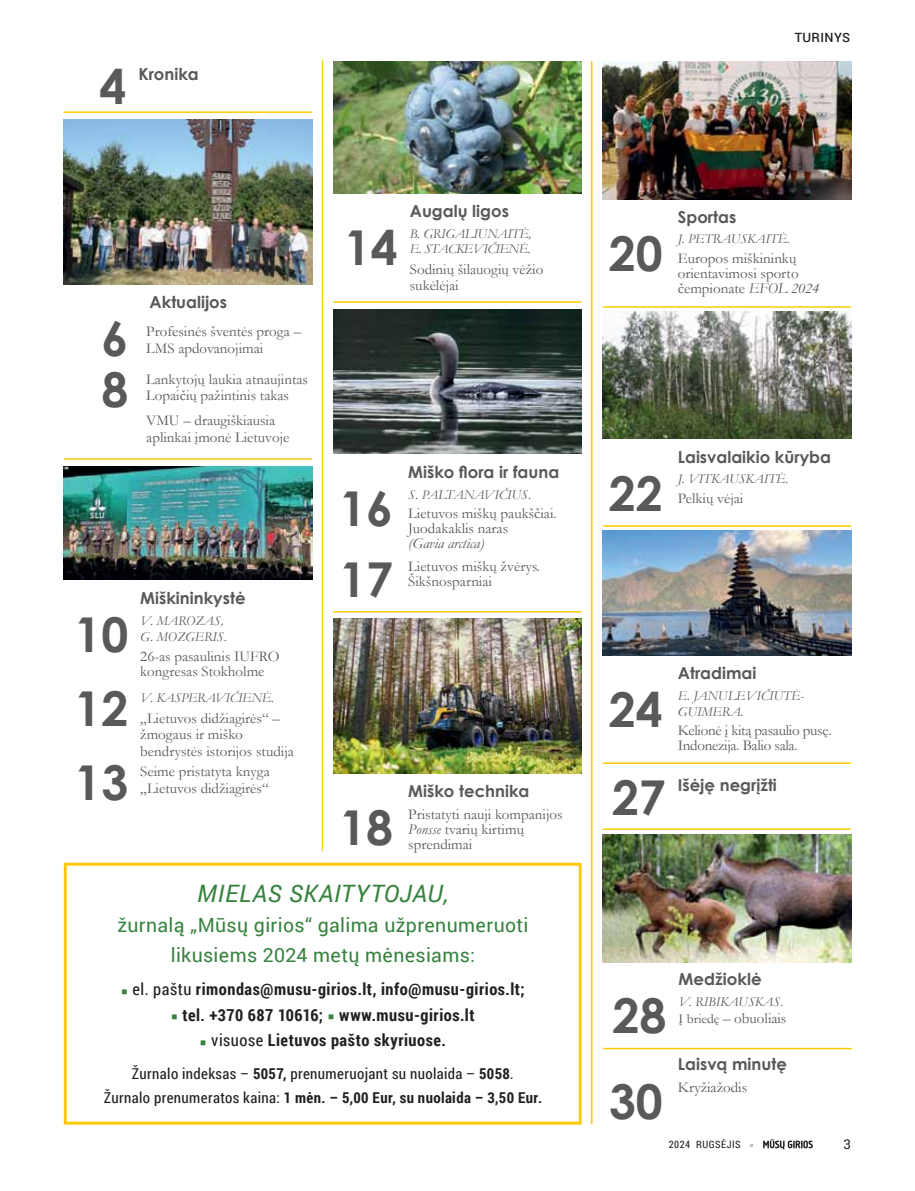
<style>
.page{position:relative;width:915px;height:1191px;background:#fff}
.page>*{position:absolute;margin:0;border:0;box-sizing:border-box;transform-origin:0 0}
.t1{font:700 48px/73.9px "Century Gothic";color:#58595b}
.t2{font:italic 24px "Roboto";letter-spacing:.03em;color:#36823e}
.t3{font:19.5px/30px "Roboto";letter-spacing:.015em;color:#36823e;text-align:center}
.t4{font:700 16.5px "Century Gothic";color:#58595b}
.t5{font:700 16.5px "Roboto Condensed";letter-spacing:.03em;color:#231f20}
.t6{font:15px/15px "Garamond";color:#58595b}
.t7{font:15px/24px "Roboto Condensed";letter-spacing:.025em;color:#231f20;text-align:center}
.t8{font:15px/15px "Garamond";letter-spacing:-.02em;color:#58595b}
.t9{font:italic 15px "Garamond";color:#58595b}
.t10{font:italic 13.5px/16px "Garamond";color:#58595b}
.t11{font:italic 13.5px/15px "Garamond";letter-spacing:-.025em;color:#58595b}
.t12{font:13.5px "Roboto";color:#231f20}
.t13{font:500 12.75px "Roboto";letter-spacing:.03em;color:#231f20}
.t14{font:10.2px "Roboto Condensed";letter-spacing:.05em;color:#231f20}
.s1{font-style:italic}
.s2{font-family:"Minion Pro";font-weight:400;color:#36823e}
.s3{font-weight:400}
.s4{font-weight:700}
.s5{font-size:13.5px}
</style>
<div class="page">
<svg style="left:763px;top:1139px;width:49px;height:10px"></svg>
<hr style="left:602px;top:762px;width:248px;height:2px;background:#ffcb05">
<div style="left:64px;top:862px;width:517px;height:262px;border:3px solid #ffc80a"></div>
<hr style="left:603px;top:1047px;width:248px;height:2px;background:#ffcb05">
<hr style="left:333px;top:301px;width:248px;height:2px;background:#ffcb05">
<hr style="left:63px;top:111px;width:249px;height:2px;background:#ffcb05">
<hr style="left:322px;top:60px;width:1px;height:791px;background:#ffcb05">
<hr style="left:590px;top:61px;width:2px;height:1063px;background:#ffcb05">
<hr style="left:602px;top:306px;width:248px;height:2px;background:#ffcb05">
<hr style="left:64px;top:458px;width:248px;height:2px;background:#ffcb05">
<hr style="left:333px;top:611px;width:248px;height:1px;background:#ffcb05">
<hr style="left:602px;top:525px;width:248px;height:2px;background:#ffcb05">
<hr style="left:602px;top:828px;width:248px;height:2px;background:#ffcb05">
<img style="left:64px;top:119px;width:248px;height:166px">
<img style="left:64px;top:467px;width:248px;height:112px">
<img style="left:333px;top:62px;width:248px;height:131px">
<img style="left:333px;top:309px;width:248px;height:144px">
<img style="left:333px;top:619px;width:248px;height:154px">
<img style="left:602px;top:61px;width:248px;height:138px">
<img style="left:602px;top:311px;width:248px;height:128px">
<img style="left:602px;top:531px;width:248px;height:124px">
<img style="left:602px;top:834px;width:248px;height:128px">
<h1 class="t1" style="left:99px;top:47px;width:28px">4</h1>
<p class="t4" style="left:138px;top:61px;width:62px">Kronika</p>
<p class="t4" style="left:149px;top:289px;width:79px">Aktualijos</p>
<h1 class="t1" style="left:101px;top:311px;width:28px;line-height:51.2px">6<br>8</h1>
<p class="t6" style="left:146px;top:323px;width:156px;line-height:16.5px">Profesinės šventės proga –<br>LMS apdovanojimai</p>
<p class="t6" style="left:146px;top:370px;width:163px;line-height:16.5px">Lankytojų laukia atnaujintas<br>Lopaičių pažintinis takas</p>
<p class="t6" style="left:146px;top:412px;width:144px;line-height:16.5px">VMU – draugiškiausia aplinkai įmonė Lietuvoje</p>
<p class="t4" style="left:140px;top:586px;width:107px">Miškininkystė</p>
<h1 class="t1" style="left:74px;top:596px;width:55px;text-align:justify">10<br>12<br>13</h1>
<p class="t10" style="left:140px;top:612px;width:88px">V. MAROZAS,<br>G. MOZGERIS.</p>
<p class="t6" style="left:140px;top:648px;width:140px">26-as pasaulinis IUFRO kongresas Stokholme</p>
<p class="t10" style="left:140px;top:689px;width:135px">V. KASPERAVIČIENĖ.</p>
<p class="t6" style="left:140px;top:709px;width:155px;line-height:16.4px">„Lietuvos didžiagirės“ – žmogaus ir miško bendrystės istorijos studija</p>
<p class="t6" style="left:140px;top:763px;width:131px;line-height:16.5px">Seime pristatyta knyga „Lietuvos didžiagirės“</p>
<p class="t4" style="left:409px;top:199px;width:100px">Augalų ligos</p>
<h1 class="t1" style="left:344px;top:209px;width:55px">14</h1>
<p class="t11" style="left:409px;top:226px;width:123px">B. GRIGALIŪNAITĖ,<br>E. STACKEVIČIENĖ.</p>
<p class="t6" style="left:409px;top:260px;width:135px;line-height:16.5px">Sodinių šilauogių vėžio sukėlėjai</p>
<p class="t4" style="left:408px;top:459px;width:152px">Miško flora ir fauna</p>
<h1 class="t1" style="left:339px;top:470px;width:55px;line-height:71.2px">16<br>17</h1>
<p class="t10" style="left:408px;top:486px;width:125px">S. PALTANAVIČIUS.</p>
<p class="t6" style="left:408px;top:505px;width:150px">Lietuvos miškų paukščiai.<br>Juodakaklis naras</p>
<p class="t9" style="left:408px;top:533px;width:77px">(GAVIA ARCTICA)</p>
<p class="t6" style="left:408px;top:559px;width:133px">Lietuvos miškų žvėrys.<br>Šikšnosparniai</p>
<p class="t4" style="left:408px;top:778px;width:123px">Miško technika</p>
<h1 class="t1" style="left:339px;top:788px;width:55px">18</h1>
<p class="t6" style="left:408px;top:806px;width:156px">Pristatyti nauji kompanijos<br><span class="s1">PONSSE</span> tvarių kirtimų sprendimai</p>
<h2 class="t2" style="left:197px;top:876px;width:253px">MIELAS SKAITYTOJAU,</h2>
<h3 class="t3" style="left:117px;top:909px;width:412px">žurnalą „Mūsų girios“ galima užprenumeruoti likusiems 2024 metų mėnesiams:</h3>
<p class="t5" style="left:121px;top:977px;width:405px"><span class="s2">■</span> <span class="s3">el. paštu</span> rimondas@musu-girios.lt, info@musu-girios.lt;</p>
<p class="t5" style="left:171px;top:1003px;width:305px"><span class="s2">■</span> tel. +370 687 10616; <span class="s2">■</span> www.musu-girios.lt</p>
<p class="t5" style="left:200px;top:1028px;width:247px"><span class="s2">■</span> <span class="s3">visuose</span> Lietuvos pašto skyriuose.</p>
<p class="t7" style="left:104px;top:1061px;width:439px">Žurnalo indeksas – <span class="s4">5057,</span> prenumeruojant su nuolaida – <span class="s4">5058</span><span class="s1">.<br></span>Žurnalo prenumeratos kaina: <span class="s4">1 mėn. – 5,00 Eur, su nuolaida – 3,50 Eur.</span></p>
<p class="t13" style="left:794px;top:28px;width:57px">TURINYS</p>
<p class="t4" style="left:677px;top:204px;width:60px">Sportas</p>
<h1 class="t1" style="left:608px;top:214px;width:55px">20</h1>
<p class="t10" style="left:677px;top:231px;width:114px">J. PETRAUSKAITĖ.</p>
<p class="t6" style="left:677px;top:250px;width:143px">Europos miškininkų orientavimosi sporto čempionate <span class="s1">EFOL 2024</span></p>
<p class="t4" style="left:677px;top:444px;width:155px">Laisvalaikio kūryba</p>
<h1 class="t1" style="left:608px;top:454px;width:55px">22</h1>
<p class="t10" style="left:677px;top:471px;width:112px">J. VITKAUSKAITĖ.</p>
<p class="t6" style="left:677px;top:490px;width:67px">Pelkių vėjai</p>
<p class="t4" style="left:677px;top:660px;width:80px">Atradimai</p>
<h1 class="t1" style="left:608px;top:670px;width:55px">24</h1>
<p class="t10" style="left:677px;top:687px;width:128px">E. JANULEVIČIŪTĖ-<br>GUIMERA.</p>
<p class="t8" style="left:677px;top:722px;width:155px">Kelionė į kitą pasaulio pusę.<br>Indonezija. Balio sala.</p>
<h1 class="t1" style="left:611px;top:758px;width:55px">27</h1>
<p class="t4" style="left:677px;top:773px;width:100px">Išėję negrįžti</p>
<p class="t4" style="left:678px;top:967px;width:85px">Medžioklė</p>
<h1 class="t1" style="left:612px;top:977px;width:56px">28</h1>
<p class="t10" style="left:678px;top:993px;width:106px">V. RIBIKAUSKAS.</p>
<p class="t6" style="left:678px;top:1010px;width:109px"><span class="s5">Į briedę</span> – obuoliais</p>
<p class="t4" style="left:677px;top:1052px;width:110px">Laisvą minutę</p>
<h1 class="t1" style="left:608px;top:1062px;width:55px">30</h1>
<p class="t6" style="left:677px;top:1079px;width:71px">Kryžiažodis</p>
<p class="t14" style="left:668px;top:1137px;width:73px">2024 rugsėjis</p>
<p class="t12" style="left:843px;top:1134px;width:9px">3</p>
</div>
